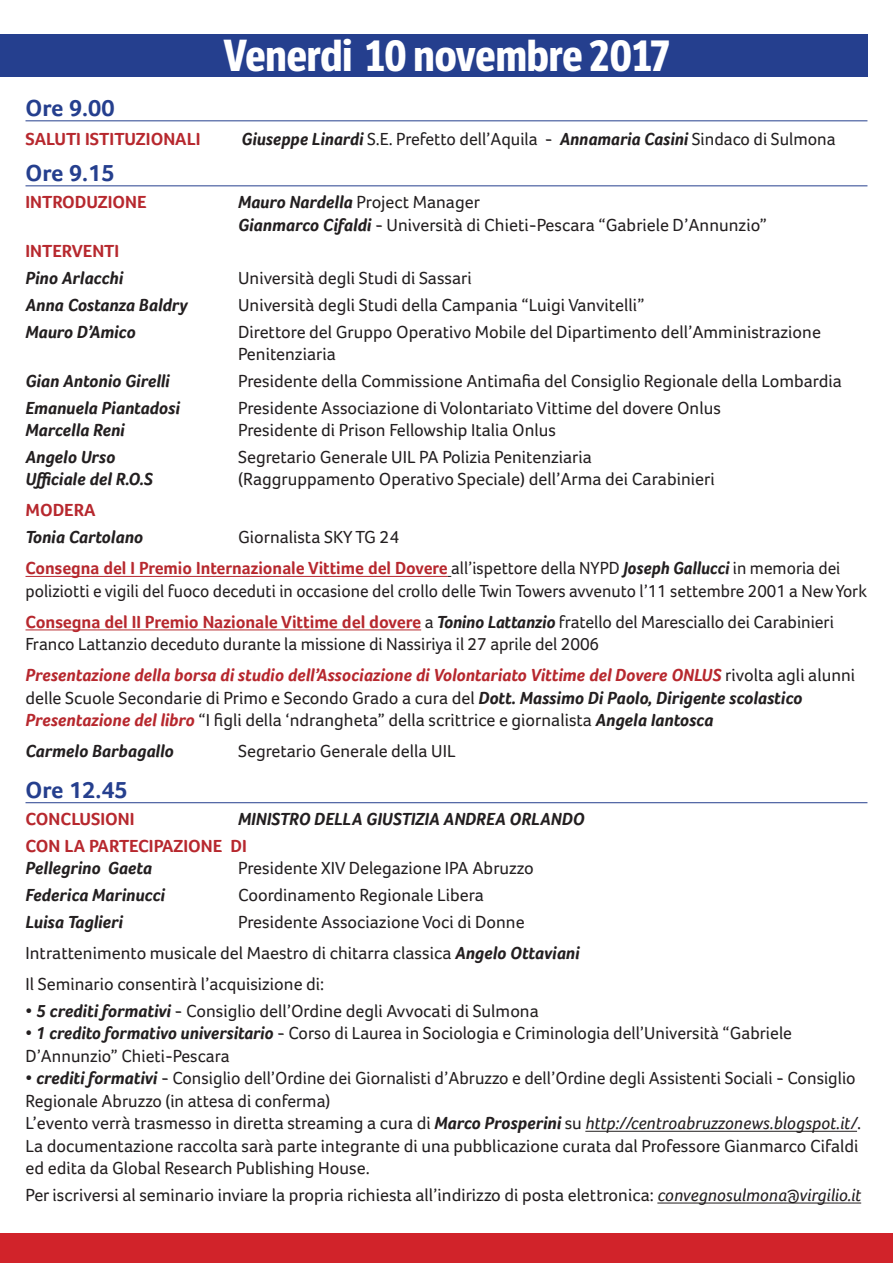
<style>
.page{position:relative;width:893px;height:1263px;background:#fff}
.page>*{position:absolute;margin:0;border:0;box-sizing:border-box;transform-origin:0 0}
.t1{font:700 43.5px "LFT Etica Condensed";color:#fff}
.t2{font:700 24px "Foco";color:#253f8e}
.t3{font:18px/22.5px "Foco";color:#231f20}
.t4{font:italic 700 18px "Foco";color:#231f20}
.t5{font:18px/22.5px "Foco";color:#231f20;scale:.96 1}
.t6{font:italic 700 18px/22.5px "Foco";color:#b7282e}
.t7{font:700 18px "Foco";color:#b7282e}
.s1{font-weight:700;font-style:italic}
.s2{font-weight:700;color:#b7282e}
.s3{font-weight:400;font-style:normal;color:#231f20}
.s4{color:#231f20}
.s5{font-weight:700;font-style:italic;color:#b7282e}
.s6{font-style:italic}
</style>
<div class="page">
<div style="left:0;top:34px;width:867px;height:43px;background:#253f8e"></div>
<hr style="left:26px;top:121px;width:841px;height:1px;background:#253f8e">
<hr style="left:26px;top:186px;width:841px;height:1px;background:#253f8e">
<hr style="left:26px;top:576px;width:422px;height:1px;background:#b7282e">
<hr style="left:26px;top:630px;width:395px;height:1px;background:#b7282e">
<hr style="left:26px;top:802px;width:841px;height:1px;background:#253f8e">
<hr style="left:585px;top:1131px;width:272px;height:1px;background:#231f20">
<hr style="left:657px;top:1203px;width:204px;height:1px;background:#231f20">
<div style="left:0;top:1234px;width:893px;height:29px;background:#d1232a"></div>
<p class="t1" style="left:223px;top:29px;width:448px">Venerdi 10 novembre 2017</p>
<p class="t2" style="left:26px;top:94px;width:90px">Ore 9.00</p>
<p class="t7" style="left:26px;top:128px;width:177px">SALUTI ISTITUZIONALI</p>
<p class="t3" style="left:242px;top:127px;width:596px"><span class="s1">Giuseppe Linardi</span> S.E. Prefetto dell’Aquila - <span class="s1">Annamaria Casini</span> Sindaco di Sulmona</p>
<p class="t2" style="left:26px;top:159px;width:90px">Ore 9.15</p>
<p class="t7" style="left:26px;top:191px;width:123px">INTRODUZIONE</p>
<p class="t3" style="left:238px;top:191px;width:530px"><span class="s1">Mauro Nardella</span> Project Manager<br><span class="s1">Gianmarco Cifaldi</span> - Università di Chieti-Pescara “Gabriele D’Annunzio”</p>
<p class="t7" style="left:26px;top:241px;width:95px">INTERVENTI</p>
<p class="t4" style="left:26px;top:267px;width:99px">Pino Arlacchi</p>
<p class="t3" style="left:238px;top:267px;width:235px">Università degli Studi di Sassari</p>
<p class="t4" style="left:26px;top:294px;width:164px">Anna Costanza Baldry</p>
<p class="t3" style="left:238px;top:293px;width:408px">Università degli Studi della Campania “Luigi Vanvitelli”</p>
<p class="t4" style="left:26px;top:321px;width:112px">Mauro D’Amico</p>
<p class="t3" style="left:238px;top:320px;width:584px">Direttore del Gruppo Operativo Mobile del Dipartimento dell’Amministrazione<br>Penitenziaria</p>
<p class="t4" style="left:26px;top:370px;width:146px">Gian Antonio Girelli</p>
<p class="t3" style="left:238px;top:369px;width:605px">Presidente della Commissione Antimafia del Consiglio Regionale della Lombardia</p>
<p class="t4" style="left:26px;top:397px;width:156px">Emanuela Piantadosi</p>
<p class="t3" style="left:238px;top:396px;width:484px">Presidente Associazione di Volontariato Vittime del dovere Onlus</p>
<p class="t4" style="left:26px;top:419px;width:101px">Marcella Reni</p>
<p class="t3" style="left:238px;top:419px;width:320px">Presidente di Prison Fellowship Italia Onlus</p>
<p class="t4" style="left:26px;top:446px;width:91px">Angelo Urso</p>
<p class="t3" style="left:238px;top:445px;width:355px">Segretario Generale UIL PA Polizia Penitenziaria</p>
<p class="t4" style="left:26px;top:469px;width:129px">Ufficiale del R.O.S</p>
<p class="t3" style="left:238px;top:468px;width:478px">(Raggruppamento Operativo Speciale) dell’Arma dei Carabinieri</p>
<p class="t7" style="left:26px;top:500px;width:71px">MODERA</p>
<p class="t4" style="left:26px;top:526px;width:119px">Tonia Cartolano</p>
<p class="t3" style="left:238px;top:526px;width:163px">Giornalista SKY TG 24</p>
<p class="t5" style="left:26px;top:557px;width:878px"><span class="s2">Consegna del I Premio Internazionale Vittime del Dovere</span> all’ispettore della NYPD <span class="s1">Joseph Gallucci</span> in memoria dei poliziotti e vigili del fuoco deceduti in occasione del crollo delle Twin Towers avvenuto l’11 settembre 2001 a New York</p>
<p class="t3" style="left:26px;top:610px;width:810px"><span class="s2">Consegna del II Premio Nazionale Vittime del dovere</span> a <span class="s1">Tonino Lattanzio</span> fratello del Maresciallo dei Carabinieri<br>Franco Lattanzio deceduto durante la missione di Nassiriya il 27 aprile del 2006</p>
<p class="t6" style="left:26px;top:664px;width:831px">Presentazione della borsa di studio dell’Associazione di Volontariato Vittime del Dovere ONLUS <span class="s3">rivolta agli alunni delle Scuole Secondarie di Primo e Secondo Grado a cura del</span> <span class="s4">Dott. Massimo Di Paolo, Dirigente scolastico</span></p>
<p class="t3" style="left:26px;top:709px;width:689px"><span class="s5">Presentazione del libro</span> “I figli della ‘ndrangheta” della scrittrice e giornalista <span class="s1">Angela Iantosca</span></p>
<p class="t4" style="left:26px;top:740px;width:150px">Carmelo Barbagallo</p>
<p class="t3" style="left:238px;top:740px;width:219px">Segretario Generale della UIL</p>
<p class="t2" style="left:26px;top:776px;width:104px">Ore 12.45</p>
<p class="t7" style="left:26px;top:808px;width:111px">CONCLUSIONI</p>
<p class="t4" style="left:238px;top:808px;width:348px">MINISTRO DELLA GIUSTIZIA ANDREA ORLANDO</p>
<p class="t7" style="left:26px;top:835px;width:223px">CON LA PARTECIPAZIONE DI</p>
<p class="t4" style="left:26px;top:857px;width:128px">Pellegrino Gaeta</p>
<p class="t3" style="left:238px;top:857px;width:297px">Presidente XIV Delegazione IPA Abruzzo</p>
<p class="t4" style="left:26px;top:884px;width:141px">Federica Marinucci</p>
<p class="t3" style="left:238px;top:883px;width:247px">Coordinamento Regionale Libera</p>
<p class="t4" style="left:26px;top:911px;width:99px">Luisa Taglieri</p>
<p class="t3" style="left:238px;top:910px;width:288px">Presidente Associazione Voci di Donne</p>
<p class="t3" style="left:26px;top:941px;width:556px">Intrattenimento musicale del Maestro di chitarra classica <span class="s1">Angelo Ottaviani</span></p>
<p class="t3" style="left:26px;top:972px;width:300px">Il Seminario consentirà l’acquisizione di:</p>
<p class="t3" style="left:26px;top:999px;width:515px">• <span class="s1">5 crediti formativi</span> - Consiglio dell’Ordine degli Avvocati di Sulmona</p>
<p class="t3" style="left:26px;top:1021px;width:768px">• <span class="s1">1 credito formativo universitario</span> - Corso di Laurea in Sociologia e Criminologia dell’Università “Gabriele<br>D’Annunzio” Chieti-Pescara</p>
<p class="t3" style="left:26px;top:1066px;width:832px">• <span class="s1">crediti formativi</span> - Consiglio dell’Ordine dei Giornalisti d’Abruzzo e dell’Ordine degli Assistenti Sociali - Consiglio<br>Regionale Abruzzo (in attesa di conferma)</p>
<p class="t3" style="left:26px;top:1111px;width:837px">L’evento verrà trasmesso in diretta streaming a cura di <span class="s1">Marco Prosperini</span> su <span class="s6">http://centroabruzzonews.blogspot.it/</span>.<br>La documentazione raccolta sarà parte integrante di una pubblicazione curata dal Professore Gianmarco Cifaldi ed edita da Global Research Publishing House.</p>
<p class="t3" style="left:26px;top:1183px;width:837px">Per iscriversi al seminario inviare la propria richiesta all’indirizzo di posta elettronica: <span class="s6">convegnosulmona@virgilio.it</span></p>
</div>
